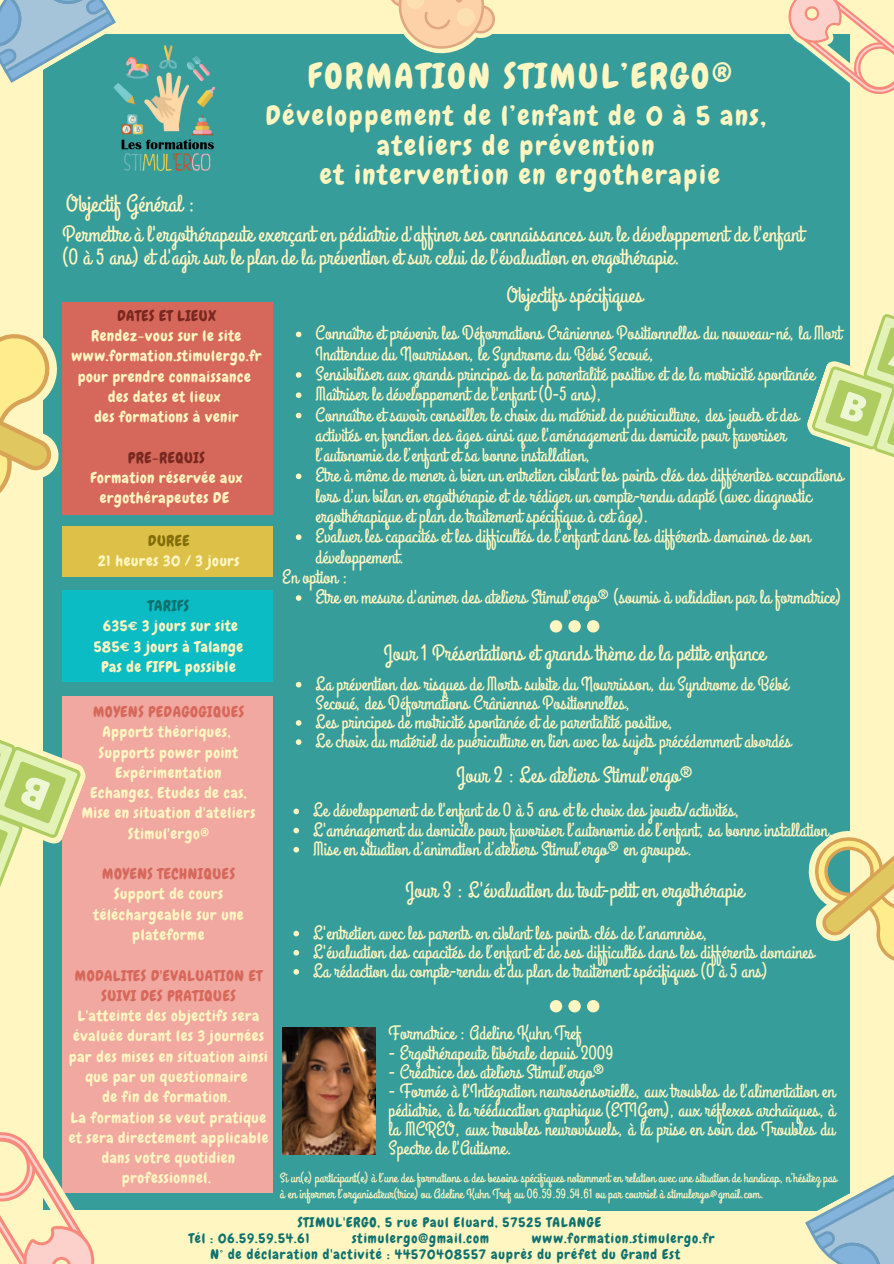
<style>
.page{position:relative;width:894px;height:1264px;background:#fff}
.page>*{position:absolute;margin:0;border:0;box-sizing:border-box;transform-origin:0 0}
.t1{font:34.5px "Chewy";letter-spacing:.08em;color:#fff6c1}
.t2{font:27px "Chewy";letter-spacing:.075em;color:#fff6c1}
.t3{font:24px "Grand Hotel";color:#fff6c1}
.t4{font:22.5px "Grand Hotel";color:#fff6c1}
.t5{font:19.5px/20.2px "Grand Hotel";color:#fff6c1}
.t6{font:15px/20.2px "Chewy";letter-spacing:.04em;color:#fff6c1;text-align:center}
.t7{font:15px/20.2px "Chewy";letter-spacing:.045em;color:#d6685b;text-align:center}
.t8{font:15px "Chewy";letter-spacing:.045em;color:#79281f}
.t9{font:15px "Chewy";letter-spacing:.045em;color:#0e7270}
.t10{font:15px "Chewy";letter-spacing:.045em;color:#846d0b}
.t11{font:13.5px/15.8px "Grand Hotel";color:#fff6c1}
.t12{font:13.5px "Chewy";letter-spacing:.075em;color:#0e7270}
</style>
<div class="page">
<div style="left:0;top:0;width:893px;height:1263px;background:#fff6c1"></div>
<div style="left:43px;top:34px;width:807px;height:1176px;background:#379d9b"></div>
<svg style="left:788px;top:0;width:105px;height:94px"></svg>
<svg style="left:0;top:0;width:116px;height:83px"></svg>
<svg style="left:296px;top:682px;width:5px;height:5px"></svg>
<svg style="left:296px;top:720px;width:5px;height:5px"></svg>
<svg style="left:296px;top:739px;width:5px;height:6px"></svg>
<svg style="left:0;top:334px;width:59px;height:159px"></svg>
<svg style="left:808px;top:831px;width:85px;height:129px"></svg>
<svg style="left:807px;top:314px;width:86px;height:143px"></svg>
<svg style="left:391px;top:0;width:104px;height:54px"></svg>
<img style="left:282px;top:1027px;width:94px;height:127px">
<div style="left:62px;top:696px;width:211px;height:496px;background:#f1a8a1"></div>
<div style="left:62px;top:526px;width:211px;height:50px;background:#ddc047"></div>
<div style="left:62px;top:590px;width:211px;height:91px;background:#0bbcc4"></div>
<svg style="left:0;top:740px;width:86px;height:147px"></svg>
<svg style="left:0;top:1132px;width:127px;height:131px"></svg>
<svg style="left:798px;top:1175px;width:95px;height:88px"></svg>
<svg style="left:293px;top:808px;width:6px;height:6px"></svg>
<svg style="left:293px;top:827px;width:6px;height:6px"></svg>
<svg style="left:293px;top:846px;width:6px;height:6px"></svg>
<svg style="left:549px;top:1000px;width:50px;height:12px"></svg>
<img style="left:102px;top:42px;width:114px;height:129px">
<div style="left:62px;top:302px;width:211px;height:213px;background:#d6685b"></div>
<svg style="left:296px;top:331px;width:5px;height:6px"></svg>
<svg style="left:296px;top:372px;width:5px;height:6px"></svg>
<svg style="left:296px;top:392px;width:5px;height:6px"></svg>
<svg style="left:296px;top:413px;width:5px;height:5px"></svg>
<svg style="left:296px;top:473px;width:5px;height:6px"></svg>
<svg style="left:296px;top:534px;width:5px;height:6px"></svg>
<svg style="left:296px;top:595px;width:5px;height:6px"></svg>
<svg style="left:549px;top:620px;width:50px;height:12px"></svg>
<svg style="left:293px;top:930px;width:6px;height:6px"></svg>
<svg style="left:293px;top:950px;width:6px;height:5px"></svg>
<svg style="left:293px;top:969px;width:6px;height:5px"></svg>
<p class="t3" style="left:66px;top:188px;width:130px">Objectif Général :</p>
<p class="t1" style="left:308px;top:54px;width:425px">FORMATION STIMUL’ERGO®</p>
<p class="t2" style="left:266px;top:99px;width:501px">Développement de l’enfant de 0 à 5 ans,</p>
<p class="t2" style="left:377px;top:128px;width:278px">ateliers de prévention</p>
<p class="t2" style="left:320px;top:157px;width:401px">et intervention en ergotherapie</p>
<p class="t4" style="left:62px;top:220px;width:742px">Permettre à l'ergothérapeute exerçant en pédiatrie d'affiner ses connaissances sur le développement de l'enfant</p>
<p class="t4" style="left:62px;top:242px;width:618px">(0 à 5 ans) et d'agir sur le plan de la prévention et sur celui de l'évaluation en ergothérapie.</p>
<p class="t8" style="left:117px;top:306px;width:100px">DATES ET LIEUX</p>
<p class="t6" style="left:71px;top:326px;width:192px">Rendez-vous sur le site www.formation.stimulergo.fr pour prendre connaissance</p>
<p class="t6" style="left:108px;top:387px;width:114px">des dates et lieux</p>
<p class="t6" style="left:94px;top:407px;width:146px">des formations à venir</p>
<p class="t8" style="left:128px;top:448px;width:78px">PRE-REQUIS</p>
<p class="t6" style="left:90px;top:468px;width:154px">Formation réservée aux ergothérapeutes DE</p>
<p class="t10" style="left:148px;top:531px;width:43px">DUREE</p>
<p class="t6" style="left:98px;top:551px;width:143px">21 heures 30 / 3 jours</p>
<p class="t9" style="left:148px;top:596px;width:43px">TARIFS</p>
<p class="t6" style="left:103px;top:616px;width:136px">635€ 3 jours sur site</p>
<p class="t6" style="left:94px;top:636px;width:151px">585€ 3 jours à Talange</p>
<p class="t6" style="left:101px;top:656px;width:136px">Pas de FIFPL possible</p>
<p class="t7" style="left:93px;top:701px;width:153px">MOYENS PEDAGOGIQUES</p>
<p class="t6" style="left:102px;top:722px;width:129px">Apports théoriques,</p>
<p class="t6" style="left:99px;top:742px;width:141px">Supports power point</p>
<p class="t6" style="left:115px;top:762px;width:107px">Expérimentation</p>
<p class="t6" style="left:90px;top:782px;width:158px">Echanges, Etudes de cas,</p>
<p class="t6" style="left:82px;top:803px;width:175px">Mise en situation d'ateliers<br>Stimul'ergo®</p>
<p class="t7" style="left:102px;top:864px;width:134px">MOYENS TECHNIQUES</p>
<p class="t6" style="left:93px;top:884px;width:152px">Support de cours téléchargeable sur une plateforme</p>
<p class="t7" style="left:75px;top:965px;width:189px">MODALITES D'EVALUATION ET<br>SUIVI DES PRATIQUES</p>
<p class="t6" style="left:69px;top:1005px;width:200px">L'atteinte des objectifs sera évaluée durant les 3 journées par des mises en situation ainsi que par un questionnaire</p>
<p class="t6" style="left:102px;top:1087px;width:130px">de fin de formation.</p>
<p class="t6" style="left:69px;top:1107px;width:201px">La formation se veut pratique et sera directement applicable dans votre quotidien professionnel.</p>
<p class="t4" style="left:506px;top:281px;width:137px">Objectifs spécifiques</p>
<p class="t5" style="left:315px;top:324px;width:527px">Connaître et prévenir les Déformations Crâniennes Positionnelles du nouveau-né, la Mort<br>Inat endue du Nourrisson, le Syndrome du Bébé Secoué,</p>
<p class="t5" style="left:315px;top:365px;width:500px">Sensibiliser aux grands principes de la parentalité positive et de la motricité spontanée</p>
<p class="t5" style="left:315px;top:385px;width:287px">Maîtriser le développement de l'enfant (0-5 ans),</p>
<p class="t5" style="left:315px;top:405px;width:485px">Connaître et savoir conseiller le choix du matériel de puériculture, des jouets et des activités en fonction des âges ainsi que l'aménagement du domicile pour favoriser l’autonomie de l’enfant et sa bonne installation,</p>
<p class="t5" style="left:315px;top:466px;width:529px">Etre à même de mener à bien un entretien ciblant les points clés des différentes occupations lors d'un bilan en ergothérapie et de rédiger un compte-rendu adapté (avec diagnostic ergothérapique et plan de traitement spécifique à cet âge).</p>
<p class="t5" style="left:315px;top:527px;width:496px">Evaluer les capacités et les difficultés de l'enfant dans les différents domaines de son développement.</p>
<p class="t5" style="left:315px;top:587px;width:526px">Etre en mesure d'animer des ateliers Stimul'ergo® (soumis à validation par la formatrice)</p>
<p class="t5" style="left:282px;top:567px;width:67px">En option :</p>
<p class="t4" style="left:384px;top:639px;width:383px">Jour 1 Présentations et grands thème de la petite enfance</p>
<p class="t5" style="left:315px;top:675px;width:474px;line-height:19.2px">La prévention des risques de Morts subite du Nourrisson, du Syndrome de Bébé<br>Secoué, des Déformations Crâniennes Positionnelles,</p>
<p class="t5" style="left:315px;top:712px;width:359px">Les principes de motricité spontanée et de parentalité positive,</p>
<p class="t5" style="left:315px;top:731px;width:477px">Le choix du matériel de puériculture en lien avec les sujets précédemment abordés</p>
<p class="t4" style="left:456px;top:760px;width:238px">Jour 2 : Les ateliers Stimul'ergo®</p>
<p class="t5" style="left:313px;top:801px;width:428px">Le développement de l'enfant de 0 à 5 ans et le choix des jouets/activités,</p>
<p class="t5" style="left:313px;top:820px;width:521px">L'aménagement du domicile pour favoriser l’autonomie de l’enfant, sa bonne installation,</p>
<p class="t5" style="left:313px;top:839px;width:380px">Mise en situation d’animation d’ateliers Stimul’ergo® en groupes.</p>
<p class="t4" style="left:405px;top:876px;width:339px">Jour 3 : L'évaluation du tout-petit en ergothérapie</p>
<p class="t5" style="left:313px;top:923px;width:396px">L'entretien avec les parents en ciblant les points clés de l’anamnèse,</p>
<p class="t5" style="left:313px;top:942px;width:502px">L'évaluation des capacités de l’enfant et de ses difficultés dans les différents domaines</p>
<p class="t5" style="left:313px;top:961px;width:455px">La rédaction du compte-rendu et du plan de traitement spécifiques (0 à 5 ans)</p>
<p class="t5" style="left:388px;top:1024px;width:194px">Formatrice : Adeline Kuhn Tref</p>
<p class="t5" style="left:388px;top:1043px;width:226px">- Ergothérapeute libérale depuis 2009</p>
<p class="t5" style="left:388px;top:1062px;width:217px">- Créatrice des ateliers Stimul’ergo®</p>
<p class="t5" style="left:388px;top:1082px;width:448px;line-height:19.2px;text-align:justify">- Formée à l'Intégration neurosensorielle, aux troubles de l'alimentation en pédiatrie, à la rééducation graphique (ETIGem), aux réflexes archaïques, à la MCREO, aux troubles neurovisuels, à la prise en soin des Troubles du Spectre de l'Autisme.</p>
<p class="t11" style="left:280px;top:1170px;width:558px">Si un(e) participant(e) à l’une des formations a des besoins spécifiques notamment en relation avec une situation de handicap, n’hésitez pas à en informer l’organisateur(trice) ou Adeline Kuhn Tref au 06.59.59.54.61 ou par courriel à stimulergo@gmail.com.</p>
<p class="t12" style="left:298px;top:1213px;width:305px">STIMUL'ERGO, 5 rue Paul Eluard, 57525 TALANGE</p>
<p class="t12" style="left:189px;top:1229px;width:122px">Tél : 06.59.59.54.61</p>
<p class="t12" style="left:352px;top:1229px;width:138px">stimulergo@gmail.com</p>
<p class="t12" style="left:531px;top:1229px;width:184px">www.formation.stimulergo.fr</p>
<p class="t12" style="left:210px;top:1245px;width:471px">N° de déclaration d'activité : 44570408557 auprès du préfet du Grand Est</p>
</div>
